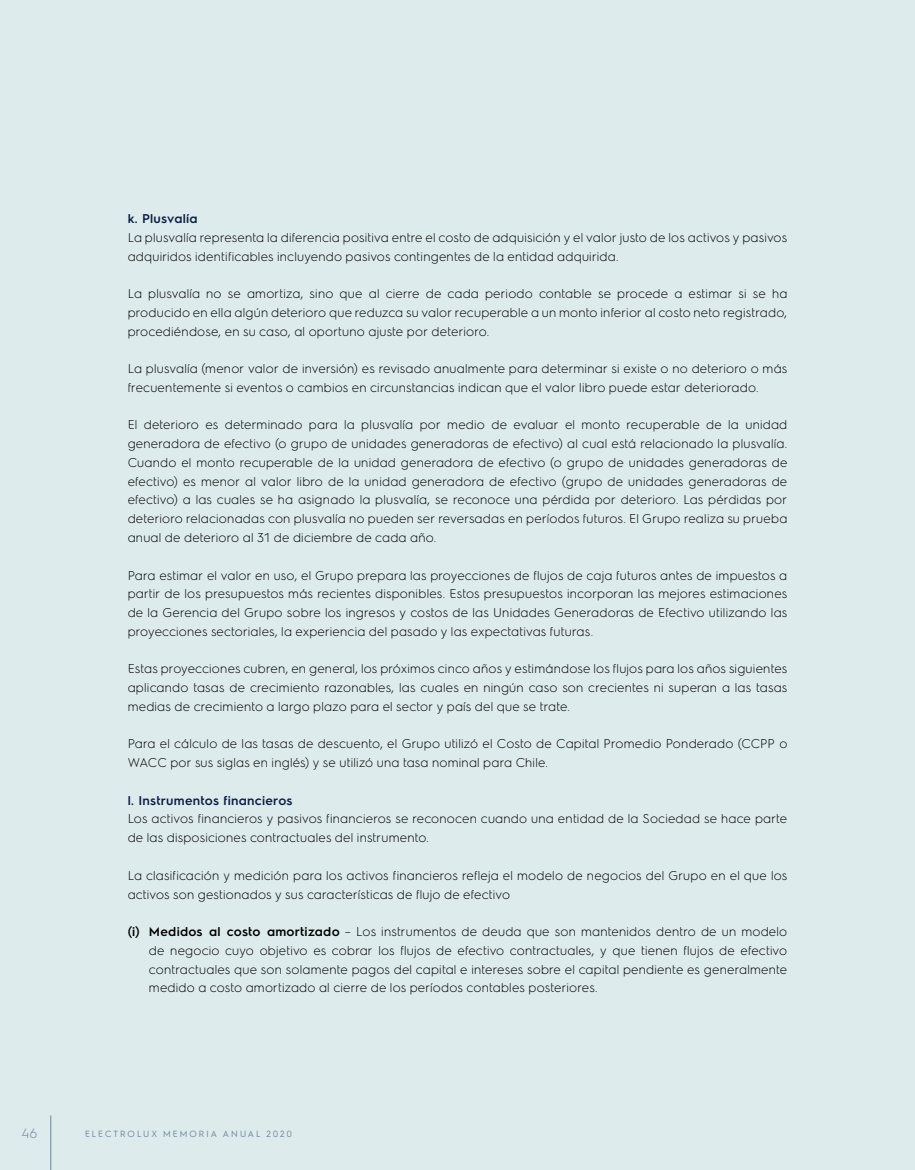
<style>
.page{position:relative;width:915px;height:1170px;background:#fff}
.page>*{position:absolute;margin:0;border:0;box-sizing:border-box;transform-origin:0 0}
.t1{font:300 13.5px "Electrolux Sans";color:#6f869a}
.t2{font:300 12.75px/18.8px "Electrolux Sans";letter-spacing:.015em;color:#000}
.t3{font:600 12.75px "Electrolux Sans";letter-spacing:.02em;color:#0d1e45}
.t4{font:9px "Electrolux Sans";letter-spacing:.18em;color:#6f869a}
.s1{font-weight:600}
</style>
<div class="page">
<div style="left:0;top:0;width:914px;height:1169px;background:#ddebec"></div>
<hr style="left:50px;top:1115px;width:1px;height:54px;background:#6f869a">
<p class="t3" style="left:128px;top:209px;width:71px">k. Plusvalía</p>
<p class="t2" style="left:128px;top:227px;width:660px">La plusvalía representa la diferencia positiva entre el costo de adquisición y el valor justo de los activos y pasivos adquiridos identificables incluyendo pasivos contingentes de la entidad adquirida.</p>
<p class="t2" style="left:128px;top:283px;width:661px;text-align:justify">La plusvalía no se amortiza, sino que al cierre de cada periodo contable se procede a estimar si se ha producido en ella algún deterioro que reduzca su valor recuperable a un monto inferior al costo neto registrado, procediéndose, en su caso, al oportuno ajuste por deterioro.</p>
<p class="t2" style="left:128px;top:358px;width:661px">La plusvalía (menor valor de inversión) es revisado anualmente para determinar si existe o no deterioro o más frecuentemente si eventos o cambios en circunstancias indican que el valor libro puede estar deteriorado.</p>
<p class="t2" style="left:128px;top:415px;width:661px;text-align:justify">El deterioro es determinado para la plusvalía por medio de evaluar el monto recuperable de la unidad generadora de efectivo (o grupo de unidades generadoras de efectivo) al cual está relacionado la plusvalía.<br>Cuando el monto recuperable de la unidad generadora de efectivo (o grupo de unidades generadoras de efectivo) es menor al valor libro de la unidad generadora de efectivo (grupo de unidades generadoras de efectivo) a las cuales se ha asignado la plusvalía, se reconoce una pérdida por deterioro. Las pérdidas por deterioro relacionadas con plusvalía no pueden ser reversadas en períodos futuros. El Grupo realiza su prueba anual de deterioro al 31 de diciembre de cada año.</p>
<p class="t2" style="left:128px;top:565px;width:661px;text-align:justify">Para estimar el valor en uso, el Grupo prepara las proyecciones de flujos de caja futuros antes de impuestos a partir de los presupuestos más recientes disponibles. Estos presupuestos incorporan las mejores estimaciones de la Gerencia del Grupo sobre los ingresos y costos de las Unidades Generadoras de Efectivo utilizando las proyecciones sectoriales, la experiencia del pasado y las expectativas futuras.</p>
<p class="t2" style="left:128px;top:658px;width:661px;text-align:justify">Estas proyecciones cubren, en general, los próximos cinco años y estimándose los flujos para los años siguientes aplicando tasas de crecimiento razonables, las cuales en ningún caso son crecientes ni superan a las tasas medias de crecimiento a largo plazo para el sector y país del que se trate.</p>
<p class="t2" style="left:128px;top:733px;width:661px">Para el cálculo de las tasas de descuento, el Grupo utilizó el Costo de Capital Promedio Ponderado (CCPP o<br>WACC por sus siglas en inglés) y se utilizó una tasa nominal para Chile.</p>
<p class="t3" style="left:128px;top:791px;width:166px">l. Instrumentos financieros</p>
<p class="t2" style="left:128px;top:808px;width:661px">Los activos financieros y pasivos financieros se reconocen cuando una entidad de la Sociedad se hace parte de las disposiciones contractuales del instrumento.</p>
<p class="t2" style="left:128px;top:865px;width:661px">La clasificación y medición para los activos financieros refleja el modelo de negocios del Grupo en el que los activos son gestionados y sus características de flujo de efectivo</p>
<p class="t2" style="left:149px;top:921px;width:639px;text-align:justify;text-indent:-21px"><span class="s1">(i) Medidos al costo amortizado</span> – Los instrumentos de deuda que son mantenidos dentro de un modelo de negocio cuyo objetivo es cobrar los flujos de efectivo contractuales, y que tienen flujos de efectivo contractuales que son solamente pagos del capital e intereses sobre el capital pendiente es generalmente medido a costo amortizado al cierre de los períodos contables posteriores.</p>
<p class="t1" style="left:21px;top:1124px;width:17px">46</p>
<p class="t4" style="left:85px;top:1127px;width:208px">ELECTROLUX MEMORIA ANUAL 2020</p>
</div>
